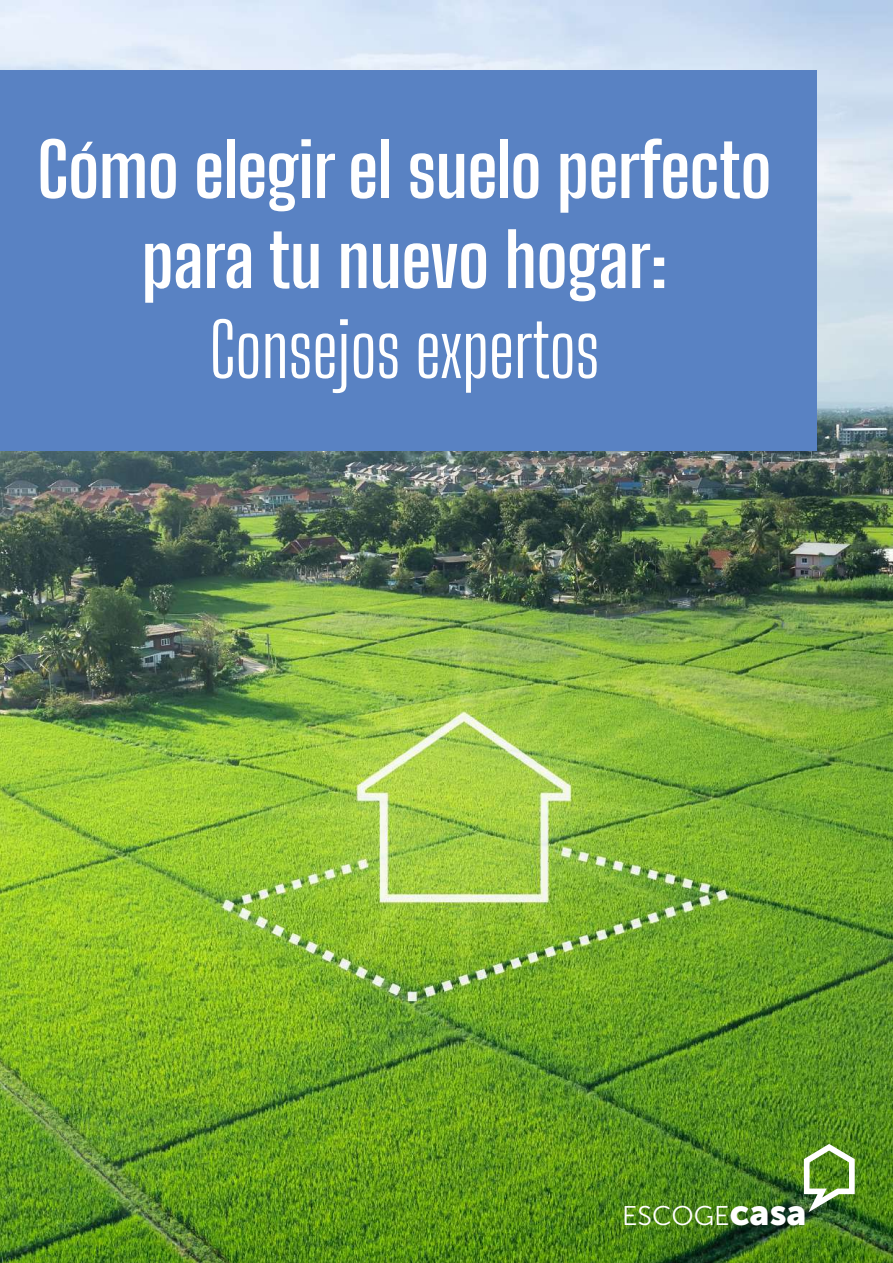
<style>
.page{position:relative;width:893px;height:1263px;background:#fff}
.page>*{position:absolute;margin:0;border:0;box-sizing:border-box;transform-origin:0 0}
.t1{font:700 73.5px/90px "Big Shoulders Display";color:#fff;text-align:center}
.t2{font:73.5px "Big Shoulders Display";color:#fff}
.t3{font:27px "Museo Sans 300";color:#fff}
.s1{font-family:"Museo Sans 900";font-size:36px}
</style>
<div class="page">
<img style="left:0;top:0;width:893px;height:1263px">
<div style="left:0;top:70px;width:816px;height:381px;background:#5982c3"></div>
<svg style="left:804px;top:1144px;width:51px;height:68px"></svg>
<p class="t1" style="left:38px;top:122px;width:735px">Cómo elegir el suelo perfecto para tu nuevo hogar:</p>
<p class="t2" style="left:210px;top:300px;width:391px">Consejos expertos</p>
<p class="t3" style="left:622px;top:1201px;width:186px">ESCOGE<span class="s1">casa</span></p>
</div>
